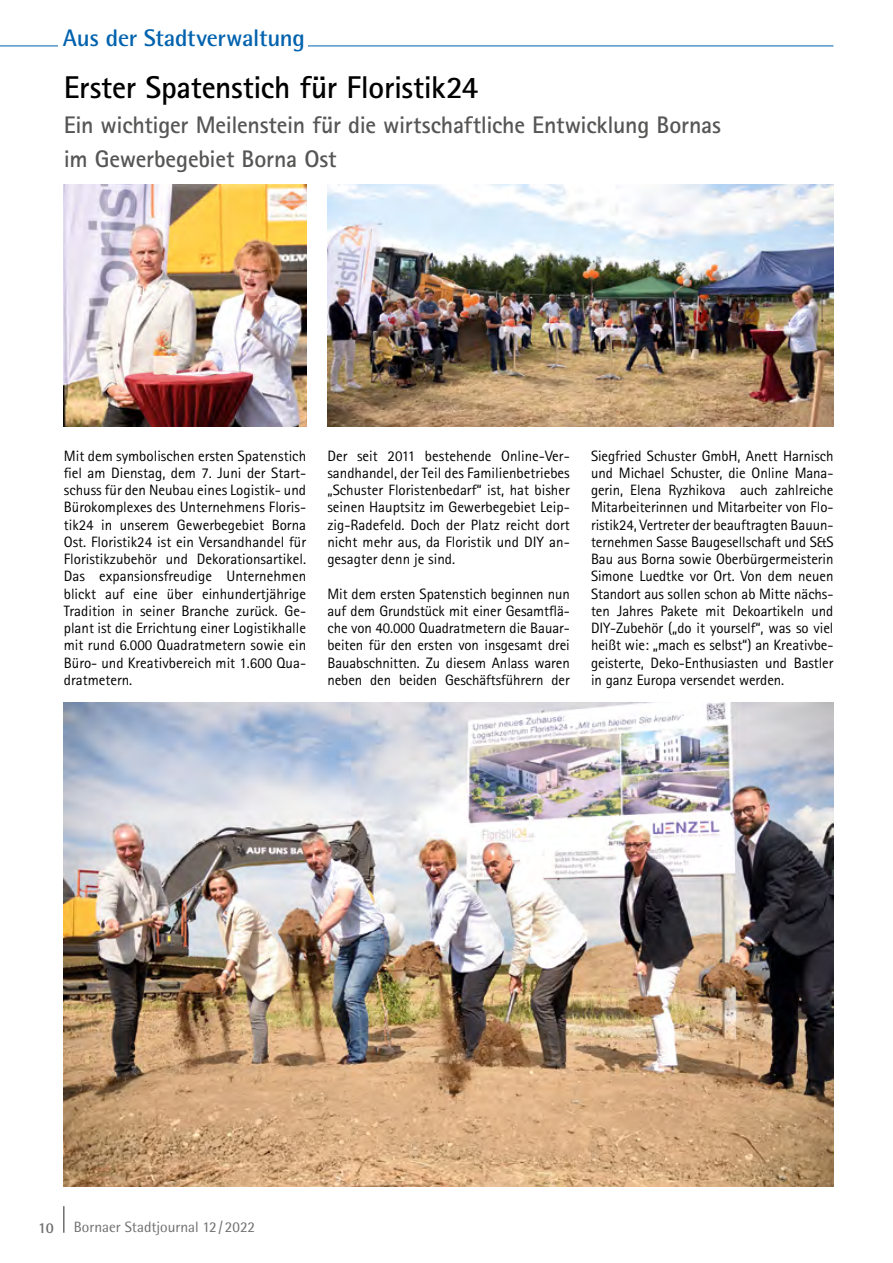
<style>
.page{position:relative;width:893px;height:1263px;background:#fff}
.page>*{position:absolute;margin:0;border:0;box-sizing:border-box;transform-origin:0 0}
.t1{font:700 31.5px "Rotis Sans Serif";letter-spacing:-.01em;color:#000}
.t2{font:700 24px/34.5px "Rotis Sans Serif";letter-spacing:-.01em;color:#565655}
.t3{font:700 24px "Rotis Semi Sans";letter-spacing:-.01em;color:#0062ae}
.t4{font:15px/17.2px "Rotis Sans Serif";color:#000;text-align:justify}
.t5{font:15px "Rotis Semi Sans";color:#6e6e6e}
.t6{font:700 15px "Rotis Semi Sans";color:#6e6e6e}
</style>
<div class="page">
<hr style="left:63px;top:1206px;width:2px;height:27px;background:#6e6e6e">
<hr style="left:0;top:46px;width:833px;height:1px;background:#0062ae">
<div style="left:59px;top:28px;width:249px;height:27px;background:#fff"></div>
<img style="left:64px;top:702px;width:769px;height:484px">
<img style="left:64px;top:185px;width:242px;height:241px">
<img style="left:327px;top:185px;width:506px;height:241px">
<h2 class="t3" style="left:63px;top:23px;width:244px">Aus der Stadtverwaltung</h2>
<h1 class="t1" style="left:64px;top:68px;width:416px">Erster Spatenstich für Floristik24</h1>
<h2 class="t2" style="left:64px;top:107px;width:659px">Ein wichtiger Meilenstein für die wirtschaftliche Entwicklung Bornas im Gewerbegebiet Borna Ost</h2>
<p class="t4" style="left:64px;top:447px;width:244px">Mit dem symbolischen ersten Spatenstich fiel am Dienstag, dem 7. Juni der Start&shy;schuss für den Neubau eines Logistik- und Bürokomplexes des Unternehmens Floris&shy;tik24 in unserem Gewerbegebiet Borna Ost. Floristik24 ist ein Versandhandel für Floristikzubehör und Dekorationsartikel.<br>Das expansionsfreudige Unternehmen blickt auf eine über einhundertjährige Tradition in seiner Branche zurück. Ge&shy;plant ist die Errichtung einer Logistikhalle mit rund 6.000 Quadratmetern sowie ein Büro- und Kreativbereich mit 1.600 Qua&shy;dratmetern.</p>
<p class="t4" style="left:327px;top:447px;width:244px">Der seit 2011 bestehende Online-Ver&shy;sandhandel, der Teil des Familienbetriebes „Schuster Floristenbedarf“ ist, hat bisher seinen Hauptsitz im Gewerbegebiet Leip&shy;zig-Radefeld. Doch der Platz reicht dort nicht mehr aus, da Floristik und DIY an&shy;gesagter denn je sind.</p>
<p class="t4" style="left:327px;top:585px;width:244px">Mit dem ersten Spatenstich beginnen nun auf dem Grundstück mit einer Gesamtflä&shy;che von 40.000 Quadratmetern die Bauar&shy;beiten für den ersten von insgesamt drei Bauabschnitten. Zu diesem Anlass waren neben den beiden Geschäftsführern der</p>
<p class="t4" style="left:591px;top:447px;width:244px">Siegfried Schuster GmbH, Anett Harnisch und Michael Schuster, die Online Mana&shy;gerin, Elena Ryzhikova auch zahlreiche Mitarbeiterinnen und Mitarbeiter von Flo&shy;ristik24, Vertreter der beauftragten Bauun&shy;ternehmen Sasse Baugesellschaft und S&amp;S Bau aus Borna sowie Oberbürgermeisterin Simone Luedtke vor Ort. Von dem neuen Standort aus sollen schon ab Mitte nächs&shy;ten Jahres Pakete mit Dekoartikeln und DIY-Zubehör („do it yourself“, was so viel heißt wie: „mach es selbst“) an Kreativbe&shy;geisterte, Deko-Enthusiasten und Bastler in ganz Europa versendet werden.</p>
<p class="t6" style="left:38px;top:1218px;width:17px">10</p>
<p class="t5" style="left:74px;top:1218px;width:183px">Bornaer Stadtjournal 12/2022</p>
</div>
